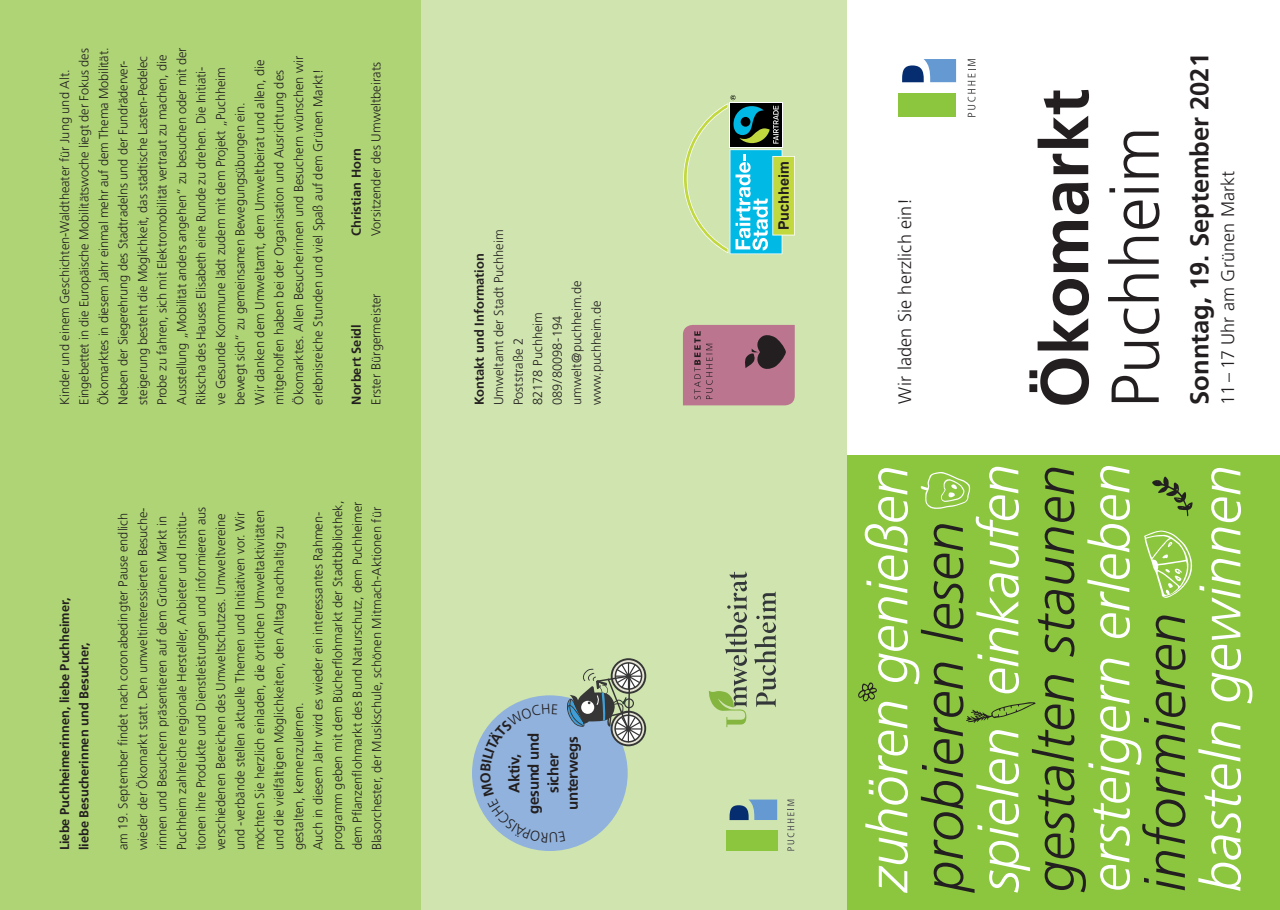
<style>
.page{position:relative;width:1280px;height:910px;background:#fff}
.page>*{position:absolute;margin:0;border:0;box-sizing:border-box;transform-origin:0 0}
.t1{font:700 67.5px "Frutiger LT Pro";color:#231f20}
.t2{font:300 67.5px "Frutiger LT Pro";color:#231f20}
.t3{font:italic 300 55.95px "Frutiger LT Pro";color:#fff}
.t4{font:italic 300 55.95px "Frutiger LT Pro";letter-spacing:.005em;color:#231f20}
.t5{font:700 25.5px "Frutiger LT Pro";color:#231f20}
.t6{font:300 18px "Frutiger LT Pro";letter-spacing:.01em;color:#231f20}
.t7{font:700 15px/19.5px "Frutiger LT Pro";letter-spacing:-.02em;color:#231f20;text-align:center}
.t8{font:300 12.75px/19.5px "Frutiger LT Pro";color:#231f20}
.t9{font:700 12.75px/19.5px "Frutiger LT Pro";color:#231f20}
</style>
<div class="page">
<div style="left:846px;top:455px;width:434px;height:455px;background:#8bc63e"></div>
<div style="left:0;top:0;width:421px;height:910px;background:#aed475"></div>
<div style="left:898px;top:94px;width:58px;height:23px;background:#8bc63e"></div>
<svg style="left:902px;top:59px;width:54px;height:23px"></svg>
<svg style="left:967px;top:59px;width:8px;height:58px"></svg>
<div style="left:421px;top:0;width:425px;height:910px;background:#cfe4ae"></div>
<div style="left:726px;top:830px;width:51px;height:21px;background:#8bc63e"></div>
<svg style="left:729px;top:800px;width:48px;height:20px"></svg>
<svg style="left:787px;top:799px;width:7px;height:52px"></svg>
<svg style="left:683px;top:325px;width:112px;height:80px;background:#aa6b82"></svg>
<svg style="left:921px;top:472px;width:49px;height:37px"></svg>
<svg style="left:966px;top:702px;width:70px;height:21px"></svg>
<svg style="left:1144px;top:530px;width:49px;height:68px"></svg>
<svg style="left:1152px;top:476px;width:41px;height:40px"></svg>
<svg style="left:858px;top:682px;width:19px;height:19px"></svg>
<svg style="left:754px;top:592px;width:22px;height:115px"></svg>
<svg style="left:709px;top:572px;width:38px;height:155px"></svg>
<div style="left:472px;top:695px;width:156px;height:156px;background:#90b2dd;border-radius:50%"></div>
<div style="left:611px;top:711px;width:35px;height:35px;border:2px solid #353635;border-radius:50%"></div>
<svg style="left:612px;top:659px;width:33px;height:34px"></svg>
<div style="left:611px;top:658px;width:35px;height:36px;border:2px solid #353635;border-radius:50%"></div>
<svg style="left:683px;top:95px;width:112px;height:159px"></svg>
<svg style="left:480px;top:662px;width:163px;height:180px"></svg>
<p class="t8" style="left:55px;top:405px;width:359px;rotate:-90deg">Kinder und einem Geschichten-Waldtheater für Jung und Alt.<br>Eingebettet in die Europäische Mobilitätswoche liegt der Fokus des Ökomarktes in diesem Jahr einmal mehr auf dem Thema Mobilität.<br>Neben der Siegerehrung des Stadtradelns und der Fundräderver&shy;steigerung besteht die Möglichkeit, das städtische Lasten-Pedelec Probe zu fahren, sich mit Elektromobilität vertraut zu machen, die Ausstellung „Mobilität anders angehen“ zu besuchen oder mit der Rikscha des Hauses Elisabeth eine Runde zu drehen. Die Initiati-<br>ve Gesunde Kommune lädt zudem mit dem Projekt „Puchheim bewegt sich“ zu gemeinsamen Bewegungsübungen ein.<br>Wir danken dem Umweltamt, dem Umweltbeirat und allen, die mitgeholfen haben bei der Organisation und Ausrichtung des Ökomarktes. Allen Besucherinnen und Besuchern wünschen wir erlebnisreiche Stunden und viel Spaß auf dem Grünen Markt!</p>
<p class="t9" style="left:347px;top:236px;width:89px;rotate:-90deg">Christian Horn</p>
<p class="t8" style="left:366px;top:236px;width:175px;rotate:-90deg">Vorsitzender des Umweltbeirats</p>
<p class="t9" style="left:347px;top:405px;width:82px;rotate:-90deg">Norbert Seidl</p>
<p class="t8" style="left:366px;top:405px;width:113px;rotate:-90deg">Erster Bürgermeister</p>
<p class="t9" style="left:55px;top:850px;width:254px;rotate:-90deg">Liebe Puchheimerinnen, liebe Puchheimer, liebe Besucherinnen und Besucher,</p>
<p class="t8" style="left:114px;top:850px;width:351px;rotate:-90deg">am 19. September findet nach coronabedingter Pause endlich wieder der Ökomarkt statt. Den umweltinteressierten Besuche&shy;rinnen und Besuchern präsentieren auf dem Grünen Markt in Puchheim zahlreiche regionale Hersteller, Anbieter und Institu&shy;tionen ihre Produkte und Dienstleistungen und informieren aus verschiedenen Bereichen des Umweltschutzes. Umweltvereine und -verbände stellen aktuelle Themen und Initiativen vor. Wir möchten Sie herzlich einladen, die örtlichen Umweltaktivitäten und die vielfältigen Möglichkeiten, den Alltag nachhaltig zu gestalten, kennenzulernen.<br>Auch in diesem Jahr wird es wieder ein interessantes Rahmen&shy;programm geben mit dem Bücherflohmarkt der Stadtbibliothek, dem Pflanzenflohmarkt des Bund Naturschutz, dem Puchheimer Blasorchester, der Musikschule, schönen Mitmach-Aktionen für</p>
<p class="t9" style="left:470px;top:405px;width:154px;rotate:-90deg">Kontakt und Information</p>
<p class="t8" style="left:489px;top:405px;width:177px;rotate:-90deg">Umweltamt der Stadt Puchheim<br>Poststraße 2<br>82178 Puchheim<br>089/80098-194 umwelt@puchheim.de www.puchheim.de</p>
<p class="t7" style="left:504px;top:813px;width:82px;rotate:-90deg">Aktiv, gesund und sicher unterwegs</p>
<h3 class="t6" style="left:894px;top:404px;width:207px;rotate:-90deg">Wir laden Sie herzlich ein!</h3>
<h1 class="t1" style="left:1024px;top:408px;width:320px;rotate:-90deg">Ökomarkt</h1>
<h1 class="t2" style="left:1096px;top:408px;width:283px;rotate:-90deg">Puchheim</h1>
<h3 class="t5" style="left:1184px;top:405px;width:353px;rotate:-90deg">Sonntag, 19. September 2021</h3>
<h3 class="t6" style="left:1217px;top:405px;width:235px;rotate:-90deg">11 – 17 Uhr am Grünen Markt</h3>
<h2 class="t3" style="left:966px;top:892px;width:430px;rotate:-90deg">spielen einkaufen</h2>
<h2 class="t4" style="left:1022px;top:892px;width:429px;rotate:-90deg">gestalten staunen</h2>
<h2 class="t3" style="left:1077px;top:892px;width:430px;rotate:-90deg">ersteigern erleben</h2>
<h2 class="t3" style="left:855px;top:892px;width:428px;rotate:-90deg">zuhören genießen</h2>
<h2 class="t4" style="left:911px;top:892px;width:372px;rotate:-90deg">probieren lesen</h2>
<h2 class="t4" style="left:1133px;top:892px;width:281px;rotate:-90deg">informieren</h2>
<h2 class="t3" style="left:1188px;top:892px;width:428px;rotate:-90deg">basteln gewinnen</h2>
</div>
